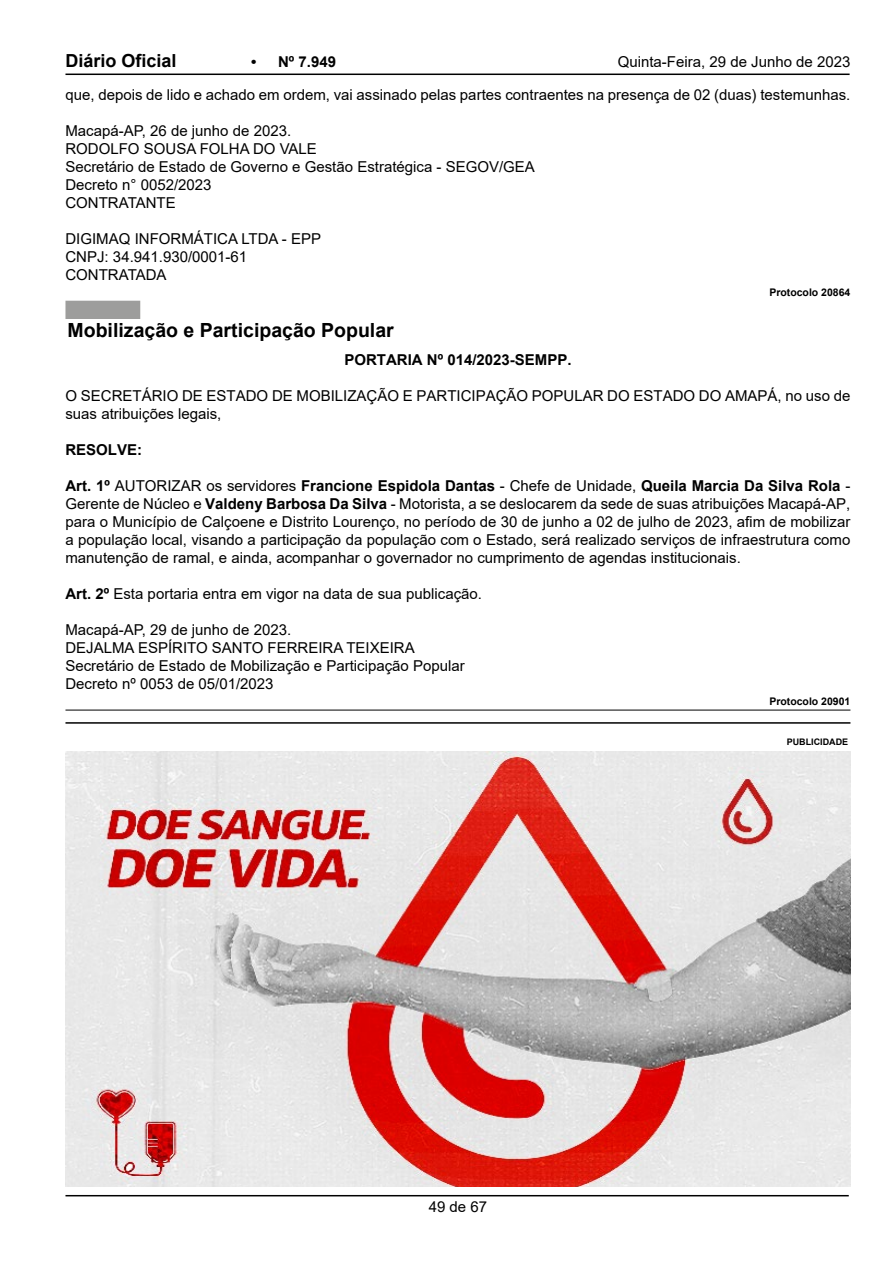
<style>
.page{position:relative;width:893px;height:1263px;background:#fff}
.page>*{position:absolute;margin:0;border:0;box-sizing:border-box;transform-origin:0 0}
.t1{font:700 19.5px "Arial";color:#000}
.t2{font:700 18px "Arial";color:#000}
.t3{font:15px/18px "Arial";color:#000}
.t4{font:700 15px "Arial";color:#000}
.t5{font:700 10.5px "Arial";color:#000}
.t6{font:700 9px "Arial";color:#000}
.s1{font-weight:700}
</style>
<div class="page">
<hr style="left:65px;top:74px;width:785px;height:1px;background:#000">
<hr style="left:65px;top:1195px;width:784px;height:1px;background:#000">
<hr style="left:65px;top:710px;width:785px;height:1px;background:#000">
<svg style="left:65px;top:301px;width:75px;height:18px"></svg>
<hr style="left:65px;top:722px;width:785px;height:2px;background:#000">
<img style="left:65px;top:751px;width:785px;height:435px">
<p class="t2" style="left:65px;top:48px;width:113px">Diário Oficial</p>
<p class="t4" style="left:251px;top:51px;width:87px">• Nº 7.949</p>
<p class="t3" style="left:618px;top:53px;width:234px">Quinta-Feira, 29 de Junho de 2023</p>
<p class="t3" style="left:65px;top:86px;width:786px">que, depois de lido e achado em ordem, vai assinado pelas partes contraentes na presença de 02 (duas) testemunhas.</p>
<p class="t3" style="left:65px;top:122px;width:471px">Macapá-AP, 26 de junho de 2023.<br>RODOLFO SOUSA FOLHA DO VALE<br>Secretário de Estado de Governo e Gestão Estratégica - SEGOV/GEA<br>Decreto n° 0052/2023<br>CONTRATANTE</p>
<p class="t3" style="left:65px;top:230px;width:257px">DIGIMAQ INFORMÁTICA LTDA - EPP<br>CNPJ: 34.941.930/0001-61<br>CONTRATADA</p>
<p class="t5" style="left:769px;top:285px;width:83px">Protocolo 20864</p>
<h1 class="t1" style="left:68px;top:316px;width:328px">Mobilização e Participação Popular</h1>
<p class="t4" style="left:344px;top:349px;width:229px">PORTARIA Nº 014/2023-SEMPP.</p>
<p class="t3" style="left:65px;top:387px;width:786px">O SECRETÁRIO DE ESTADO DE MOBILIZAÇÃO E PARTICIPAÇÃO POPULAR DO ESTADO DO AMAPÁ, no uso de suas atribuições legais,</p>
<p class="t4" style="left:65px;top:439px;width:78px">RESOLVE:</p>
<p class="t3" style="left:65px;top:477px;width:786px;text-align:justify"><span class="s1">Art. 1º</span> AUTORIZAR os servidores <span class="s1">Francione Espidola Dantas</span> - Chefe de Unidade, <span class="s1">Queila Marcia Da Silva Rola</span> - Gerente de Núcleo e <span class="s1">Valdeny Barbosa Da Silva</span> - Motorista, a se deslocarem da sede de suas atribuições Macapá-AP, para o Município de Calçoene e Distrito Lourenço, no período de 30 de junho a 02 de julho de 2023, afim de mobilizar a população local, visando a participação da população com o Estado, será realizado serviços de infraestrutura como manutenção de ramal, e ainda, acompanhar o governador no cumprimento de agendas institucionais.</p>
<p class="t3" style="left:65px;top:585px;width:418px"><span class="s1">Art. 2º</span> Esta portaria entra em vigor na data de sua publicação.</p>
<p class="t3" style="left:65px;top:621px;width:401px">Macapá-AP, 29 de junho de 2023.<br>DEJALMA ESPÍRITO SANTO FERREIRA TEIXEIRA Secretário de Estado de Mobilização e Participação Popular Decreto nº 0053 de 05/01/2023</p>
<p class="t5" style="left:769px;top:694px;width:83px">Protocolo 20901</p>
<p class="t6" style="left:787px;top:736px;width:63px">PUBLICIDADE</p>
<p class="t3" style="left:429px;top:1198px;width:60px">49 de 67</p>
</div>
